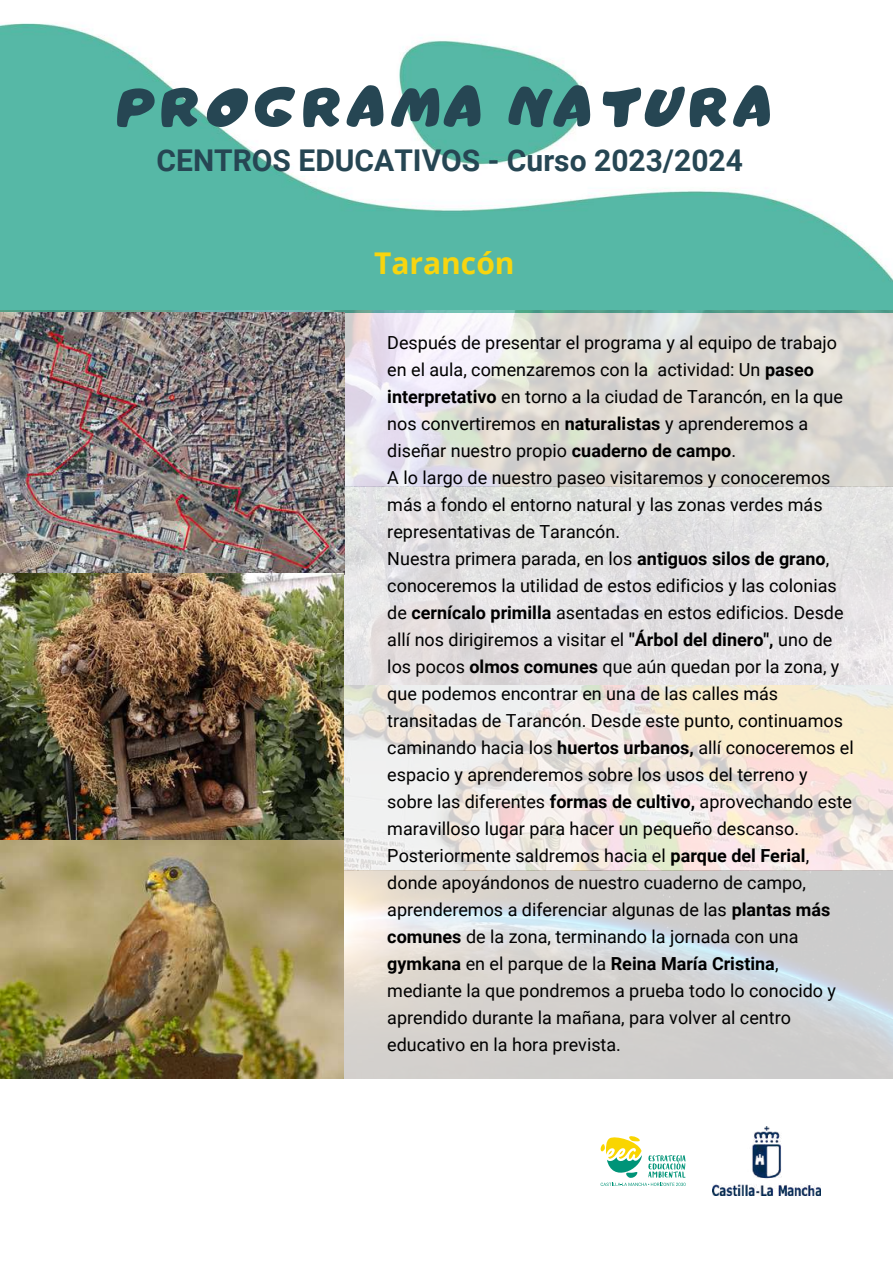
<style>
.page{position:relative;width:893px;height:1264px;background:#fff}
.page>*{position:absolute;margin:0;border:0;box-sizing:border-box;transform-origin:0 0}
.t1{font:52.5px "CA Generated";letter-spacing:.13em;color:#264653}
.t2{font:700 30px "Roboto";color:#264653}
.t3{font:700 30px "Open Sans";color:#f7d50f}
.t4{font:18px/27px "Roboto";color:#000}
.s1{font-weight:700}
</style>
<div class="page">
<img style="left:0;top:23px;width:892px;height:287px">
<img style="left:0;top:310px;width:892px;height:768px">
<img style="left:0;top:312px;width:344px;height:533px">
<img style="left:0;top:840px;width:343px;height:237px">
<img style="left:712px;top:1126px;width:108px;height:69px">
<svg style="left:600px;top:1136px;width:85px;height:49px"></svg>
<h1 class="t1" style="left:119px;top:73px;width:656px">PROGRAMA NATURA</h1>
<h2 class="t2" style="left:156px;top:144px;width:587px">CENTROS EDUCATIVOS - Curso 2023/2024</h2>
<h2 class="t3" style="left:374px;top:241px;width:142px">Tarancón</h2>
<p class="t4" style="left:387px;top:329px;width:468px">Después de presentar el programa y al equipo de trabajo en el aula, comenzaremos con la actividad: Un <span class="s1">paseo interpretativo</span> en torno a la ciudad de Tarancón, en la que nos convertiremos en <span class="s1">naturalistas</span> y aprenderemos a diseñar nuestro propio <span class="s1">cuaderno de campo</span>.<br>A lo largo de nuestro paseo visitaremos y conoceremos más a fondo el entorno natural y las zonas verdes más representativas de Tarancón.<br>Nuestra primera parada, en los <span class="s1">antiguos silos de grano</span>, conoceremos la utilidad de estos edificios y las colonias de <span class="s1">cernícalo primilla</span> asentadas en estos edificios. Desde allí nos dirigiremos a visitar el <span class="s1">"Árbol del dinero",</span> uno de los pocos <span class="s1">olmos comunes</span> que aún quedan por la zona, y que podemos encontrar en una de las calles más transitadas de Tarancón. Desde este punto, continuamos caminando hacia los <span class="s1">huertos urbanos,</span> allí conoceremos el espacio y aprenderemos sobre los usos del terreno y sobre las diferentes <span class="s1">formas de cultivo,</span> aprovechando este maravilloso lugar para hacer un pequeño descanso.<br>Posteriormente saldremos hacia el <span class="s1">parque del Ferial</span>, donde apoyándonos de nuestro cuaderno de campo, aprenderemos a diferenciar algunas de las <span class="s1">plantas más comunes</span> de la zona, terminando la jornada con una <span class="s1">gymkana</span> en el parque de la <span class="s1">Reina María Cristina</span>, mediante la que pondremos a prueba todo lo conocido y aprendido durante la mañana, para volver al centro educativo en la hora prevista.</p>
</div>
